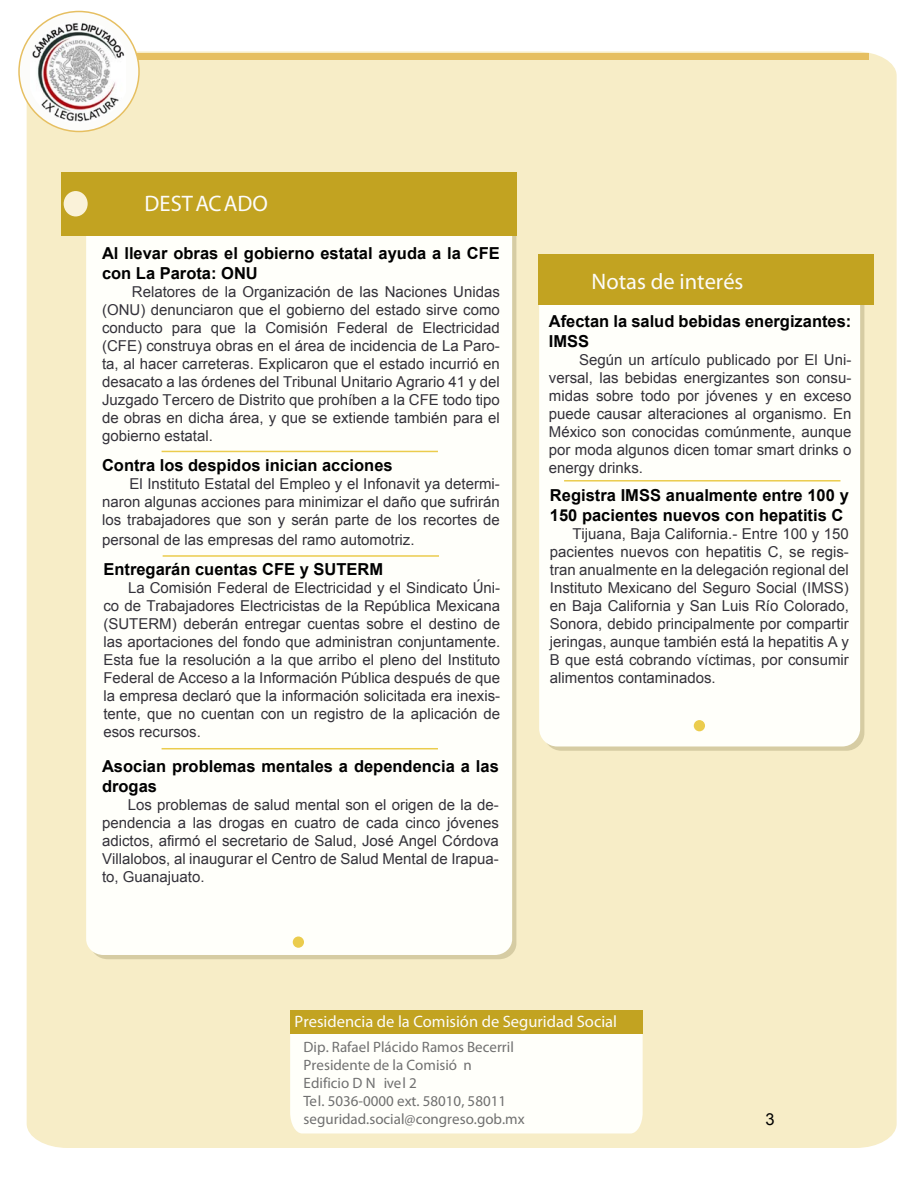
<style>
.page{position:relative;width:918px;height:1188px;background:#fff}
.page>*{position:absolute;margin:0;border:0;box-sizing:border-box;transform-origin:0 0}
.t1{font:22.5px "Myriad Pro";color:#fcfcfa}
.t2{font:700 16.5px/19.8px "Arial";color:#010101}
.t3{font:16.5px "Myriad Pro";color:#fcfcfa}
.t4{font:16.5px "Arial";color:#000}
.t5{font:15px/18px "Arial";color:#34323a;text-align:justify}
.t6{font:15px/18px "Myriad Pro";color:#707070}
</style>
<div class="page">
<div style="left:27px;top:51px;width:870px;height:1097px;background:#f7edc7"></div>
<div style="left:129px;top:53px;width:740px;height:6px;background:#e6bf61"></div>
<svg style="left:18px;top:11px;width:122px;height:121px"></svg>
<img style="left:31px;top:22px;width:95px;height:101px">
<div style="left:86px;top:196px;width:426px;height:759px;background:#fffffa;border-radius:17px"></div>
<div style="left:61px;top:172px;width:456px;height:64px;background:#c2a321"></div>
<div style="left:64px;top:191px;width:24px;height:25px;background:#faf2d9;border-radius:50%"></div>
<div style="left:543px;top:271px;width:321px;height:480px;background:linear-gradient(to right,#d7cda5,#d6cca3);border-radius:18px"></div>
<div style="left:539px;top:266px;width:321px;height:480px;background:#fffffa;border-radius:18px"></div>
<div style="left:538px;top:254px;width:336px;height:51px;background:#c2a321"></div>
<svg style="left:290px;top:1034px;width:353px;height:99px"></svg>
<div style="left:290px;top:1011px;width:353px;height:23px;background:#c2a321"></div>
<div style="left:293px;top:936px;width:11px;height:12px;background:#ebcc4d;border-radius:50%"></div>
<hr style="left:162px;top:451px;width:276px;height:1px;background:#ebcc4d">
<div style="left:694px;top:720px;width:11px;height:11px;background:#ebcc4d;border-radius:50%"></div>
<hr style="left:163px;top:555px;width:276px;height:2px;background:#ebcc4d">
<hr style="left:564px;top:480px;width:276px;height:2px;background:#ebcc4d">
<hr style="left:162px;top:748px;width:276px;height:1px;background:#ebcc4d">
<p class="t1" style="left:145px;top:190px;width:125px">DESTACADO</p>
<p class="t2" style="left:102px;top:244px;width:399px">Al llevar obras el gobierno estatal ayuda a la CFE con La Parota: ONU</p>
<p class="t5" style="left:102px;top:282px;width:399px;text-indent:30px">Relatores de la Organización de las Naciones Unidas (ONU) denunciaron que el gobierno del estado sirve como conducto para que la Comisión Federal de Electricidad (CFE) construya obras en el área de incidencia de La Paro&shy;ta, al hacer carreteras. Explicaron que el estado incurrió en desacato a las órdenes del Tribunal Unitario Agrario 41 y del Juzgado Tercero de Distrito que prohíben a la CFE todo tipo de obras en dicha área, y que se extiende también para el gobierno estatal.</p>
<p class="t1" style="left:592px;top:268px;width:153px">Notas de interés</p>
<p class="t2" style="left:549px;top:312px;width:304px">Afectan la salud bebidas energizantes:<br>IMSS</p>
<p class="t5" style="left:549px;top:351px;width:304px;text-indent:30px">Según un artículo publicado por El Uni&shy;versal, las bebidas energizantes son consu&shy;midas sobre todo por jóvenes y en exceso puede causar alteraciones al organismo. En México son conocidas comúnmente, aunque por moda algunos dicen tomar smart drinks o</p>
<p class="t2" style="left:102px;top:456px;width:292px">Contra los despidos inician acciones</p>
<p class="t5" style="left:549px;top:459px;width:96px">energy drinks.</p>
<p class="t5" style="left:102px;top:475px;width:399px;text-indent:27px">El Instituto Estatal del Empleo y el Infonavit ya determi&shy;naron algunas acciones para minimizar el daño que sufrirán los trabajadores que son y serán parte de los recortes de</p>
<p class="t5" style="left:102px;top:531px;width:314px">personal de las empresas del ramo automotriz.</p>
<p class="t2" style="left:103px;top:560px;width:281px">Entregarán cuentas CFE y SUTERM</p>
<p class="t5" style="left:103px;top:579px;width:398px;text-indent:25px">La Comisión Federal de Electricidad y el Sindicato Úni&shy;co de Trabajadores Electricistas de la República Mexicana (SUTERM) deberán entregar cuentas sobre el destino de las aportaciones del fondo que administran conjuntamente.<br>Esta fue la resolución a la que arribo el pleno del Instituto Federal de Acceso a la Información Pública después de que la empresa declaró que la información solicitada era inexis&shy;tente, que no cuentan con un registro de la aplicación de esos recursos.</p>
<p class="t2" style="left:550px;top:486px;width:301px">Registra IMSS anualmente entre 100 y<br>150 pacientes nuevos con hepatitis C</p>
<p class="t5" style="left:550px;top:525px;width:301px;text-indent:23px">Tijuana, Baja California.- Entre 100 y 150 pacientes nuevos con hepatitis C, se regis&shy;tran anualmente en la delegación regional del Instituto Mexicano del Seguro Social (IMSS) en Baja California y San Luis Río Colorado, Sonora, debido principalmente por compartir jeringas, aunque también está la hepatitis A y B que está cobrando víctimas, por consumir alimentos contaminados.</p>
<p class="t2" style="left:102px;top:757px;width:398px">Asocian problemas mentales a dependencia a las drogas</p>
<p class="t5" style="left:102px;top:796px;width:398px;text-indent:26px">Los problemas de salud mental son el origen de la de&shy;pendencia a las drogas en cuatro de cada cinco jóvenes adictos, afirmó el secretario de Salud, José Angel Córdova Villalobos, al inaugurar el Centro de Salud Mental de Irapua&shy;to, Guanajuato.</p>
<p class="t3" style="left:295px;top:1011px;width:324px">Presidencia de la Comisión de Seguridad Social</p>
<p class="t6" style="left:304px;top:1038px;width:223px">Dip. Rafael Plácido Ramos Becerril<br>Presidente de la Comisió n<br>Edificio D N ivel 2<br>Tel. 5036-0000 ext. 58010, 58011 seguridad.social@congreso.gob.mx</p>
<p class="t4" style="left:765px;top:1109px;width:11px">3</p>
</div>
